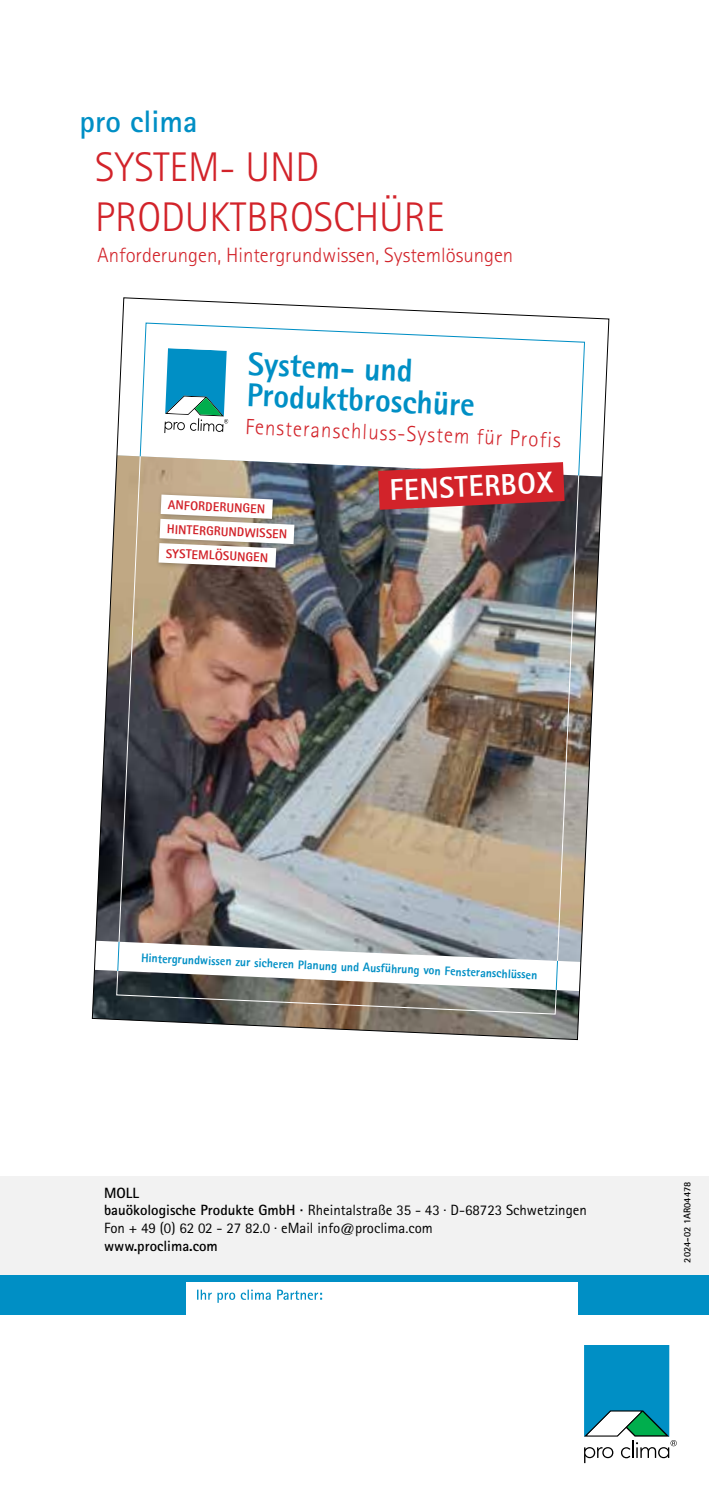
<style>
.page{position:relative;width:709px;height:1489px;background:#fff}
.page>*{position:absolute;margin:0;border:0;box-sizing:border-box;transform-origin:0 0}
.t1{font:300 41.5px/49.8px "Rotis Sans Serif Pro";color:#d2232a}
.t2{font:800 33px/30.8px "Rotis Sans Serif Pro";color:#008fc5;scale:.95 1}
.t3{font:700 31px "Rotis Sans Serif Pro";color:#008fc5}
.t4{font:800 30px "Rotis Sans Serif Pro";color:#fff;scale:.95 1}
.t5{font:300 22px "Rotis Sans Serif Pro";color:#d2232a;scale:.95 1}
.t6{font:300 20.75px "Rotis Sans Serif Pro";color:#d2232a}
.t7{font:14.75px/17.8px "Rotis Sans Serif Pro";color:#000}
.t8{font:700 14.75px "Rotis Sans Serif Pro";color:#000}
.t9{font:800 12.75px "Rotis Sans Serif Pro";color:#d2232a;scale:.95 1}
.t10{font:800 12.5px "Rotis Sans Serif Pro";color:#008fc5;scale:.95 1}
.t11{font:700 9.75px "Rotis Sans Serif Pro";color:#000}
.s1{font-weight:700}
</style>
<div class="page">
<div style="left:0;top:1176px;width:709px;height:105px;background:#f2f2f2"></div>
<svg style="left:584px;top:1345px;width:92px;height:117px"></svg>
<div style="left:0;top:1275px;width:709px;height:40px;background:#008fc5"></div>
<div style="left:187px;top:1281px;width:391px;height:160px;background:#fff"></div>
<svg style="left:197px;top:1289px;width:125px;height:13px"></svg>
<img style="left:92px;top:297px;width:517px;height:743px">
<h3 class="t3" style="left:80px;top:102px;width:119px">pro clima</h3>
<h1 class="t1" style="left:95px;top:142px;width:351px">SYSTEM- UND<br>PRODUKTBROSCHÜRE</h1>
<h3 class="t6" style="left:98px;top:243px;width:417px">Anforderungen, Hintergrundwissen, Systemlösungen</h3>
<h2 class="t2" style="left:249px;top:347px;width:242px;rotate:3deg">System- und<br>Produktbroschüre</h2>
<h3 class="t5" style="left:246px;top:412px;width:334px;rotate:3deg">Fensteranschluss-System für Profis</h3>
<h3 class="t4" style="left:388px;top:471px;width:174px;rotate:-3deg">FENSTERBOX</h3>
<p class="t9" style="left:168px;top:496px;width:104px;rotate:3deg">ANFORDERUNGEN</p>
<p class="t9" style="left:166px;top:544px;width:109px;rotate:3deg">SYSTEMLÖSUNGEN</p>
<p class="t9" style="left:167px;top:520px;width:128px;rotate:3deg">HINTERGRUNDWISSEN</p>
<p class="t10" style="left:142px;top:947px;width:419px;rotate:3deg">Hintergrundwissen zur sicheren Planung und Ausführung von Fensteranschlüssen</p>
<p class="t7" style="left:104px;top:1183px;width:484px"><span class="s1">MOLL<br>bauökologische Produkte GmbH ·</span> Rheintalstraße 35 - 43 · D-68723 Schwetzingen<br>Fon + 49 (0) 62 02 - 27 82.0 · eMail info@proclima.com</p>
<p class="t8" style="left:104px;top:1236px;width:115px">www.proclima.com</p>
<p class="t11" style="left:681px;top:1262px;width:82px;rotate:-90deg">2024-02 1AR04478</p>
</div>
